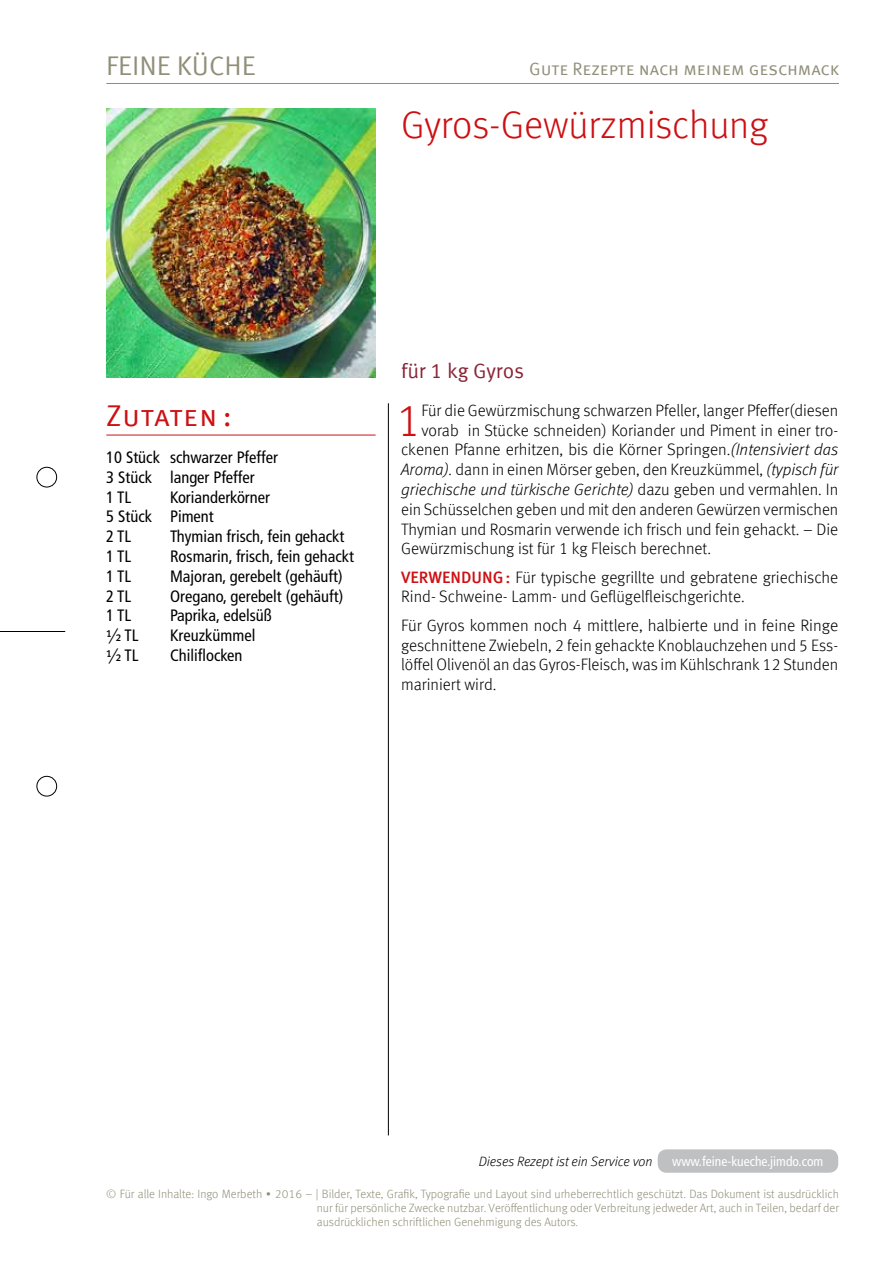
<style>
.page{position:relative;width:893px;height:1263px;background:#fff}
.page>*{position:absolute;margin:0;border:0;box-sizing:border-box;transform-origin:0 0}
.t1{font:300 45.3px "Meta Offc";color:#cd1013}
.t2{font:300 39px "Meta Offc";letter-spacing:-.005em;color:#cd1013}
.t3{font:30px "Meta Sc Offc Norm";letter-spacing:.01em;color:#cd1013}
.t4{font:27px "Meta Sc Offc Norm";color:#918f79}
.t5{font:21px "Meta Offc Norm";letter-spacing:-.01em;color:#8a2537}
.t6{font:18px "Meta Sc Offc Norm";letter-spacing:-.005em;color:#918f79}
.t7{font:300 16.5px/19.8px "Meta Offc";color:#000}
.t8{font:condensed 16.5px/19.8px "Frutiger LT Std";color:#000}
.t9{font:italic 300 16.5px "Meta Offc";color:#000}
.t10{font:italic 300 13.5px "Meta Offc";color:#000}
.t11{font:condensed 13.5px "Frutiger LT Std";color:#fff}
.t12{font:300 12px/14.4px "Meta Offc";color:#918f79;text-align:justify}
.s1{font-family:"Meta Offc Norm";font-stretch:normal}
.s2{font-style:italic}
.s3{font-style:normal}
.s4{font-weight:500;color:#cd1013}
</style>
<div class="page">
<hr style="left:106px;top:83px;width:733px;height:1px;background:#918f79">
<div style="left:37px;top:467px;width:20px;height:20px;border:1px solid #000;border-radius:50%"></div>
<div style="left:37px;top:776px;width:20px;height:20px;border:1px solid #000;border-radius:50%"></div>
<hr style="left:0;top:631px;width:65px;height:1px;background:#000">
<div style="left:658px;top:1149px;width:180px;height:24px;background:#bfc0c1;border-radius:9px"></div>
<hr style="left:388px;top:403px;width:1px;height:732px;background:#000">
<hr style="left:106px;top:435px;width:270px;height:1px;background:#cd1013">
<img style="left:106px;top:108px;width:270px;height:270px">
<h3 class="t4" style="left:106px;top:50px;width:151px">FEINE KÜCHE</h3>
<p class="t6" style="left:529px;top:58px;width:311px">Gute Rezepte nach meinem geschmack</p>
<h2 class="t2" style="left:401px;top:102px;width:369px">Gyros-Gewürzmischung</h2>
<h3 class="t3" style="left:106px;top:398px;width:127px">Zutaten :</h3>
<p class="t8" style="left:106px;top:447px;width:173px">10 Stück schwarzer Pfeffer<br>3 Stück langer Pfeffer<br>1 TL</p>
<p class="t8" style="left:106px;top:487px;width:165px;text-indent:64px">Korianderkörner<br>5 Stück Piment<br>2 TL</p>
<p class="t8" style="left:170px;top:527px;width:176px">Thymian frisch, fein gehackt</p>
<p class="t8" style="left:106px;top:546px;width:27px">1 TL</p>
<p class="t8" style="left:170px;top:546px;width:185px">Rosmarin, frisch, fein gehackt</p>
<p class="t8" style="left:106px;top:566px;width:27px">1 TL</p>
<p class="t8" style="left:170px;top:566px;width:174px">Majoran, gerebelt (gehäuft)</p>
<p class="t8" style="left:106px;top:586px;width:27px">2 TL</p>
<p class="t8" style="left:170px;top:586px;width:175px">Oregano, gerebelt (gehäuft)</p>
<p class="t8" style="left:106px;top:606px;width:27px">1 TL</p>
<p class="t8" style="left:170px;top:606px;width:103px">Paprika, edelsüß</p>
<p class="t8" style="left:106px;top:626px;width:34px"><span class="s1">½</span> TL</p>
<p class="t8" style="left:170px;top:626px;width:87px">Kreuzkümmel</p>
<p class="t8" style="left:106px;top:645px;width:34px"><span class="s1">½</span> TL</p>
<p class="t8" style="left:170px;top:645px;width:74px">Chiliflocken</p>
<p class="t5" style="left:401px;top:358px;width:125px">für 1 kg Gyros</p>
<h1 class="t1" style="left:395px;top:394px;width:27px">1</h1>
<p class="t7" style="left:421px;top:400px;width:418px">Für die Gewürzmischung schwarzen Pfeller, langer Pfeffer(diesen</p>
<p class="t7" style="left:421px;top:420px;width:418px">vorab in Stücke schneiden) Koriander und Piment in einer tro-</p>
<p class="t7" style="left:401px;top:440px;width:439px">ckenen Pfanne erhitzen, bis die Körner Springen.<span class="s2">(Intensiviert das</span></p>
<p class="t7" style="left:401px;top:460px;width:439px"><span class="s2">Aroma).</span> dann in einen Mörser geben, den Kreuzkümmel, <span class="s2">(typisch für</span></p>
<p class="t9" style="left:401px;top:480px;width:439px">griechische und türkische Gerichte) <span class="s3">dazu geben und vermahlen. In</span></p>
<p class="t7" style="left:401px;top:499px;width:439px">ein Schüsselchen geben und mit den anderen Gewürzen vermischen</p>
<p class="t7" style="left:401px;top:519px;width:439px">Thymian und Rosmarin verwende ich frisch und fein gehackt. – Die</p>
<p class="t7" style="left:401px;top:539px;width:311px">Gewürzmischung ist für 1 kg Fleisch berechnet.</p>
<p class="t7" style="left:401px;top:567px;width:439px"><span class="s4">VERWENDUNG:</span> Für typische gegrillte und gebratene griechische<br>Rind- Schweine- Lamm- und Geflügelfleischgerichte.</p>
<p class="t7" style="left:401px;top:616px;width:439px;text-align:justify">Für Gyros kommen noch 4 mittlere, halbierte und in feine Ringe geschnittene Zwiebeln, 2 fein gehackte Knoblauchzehen und 5 Ess&shy;löffel Olivenöl an das Gyros-Fleisch, was im Kühlschrank 12 Stunden mariniert wird.</p>
<p class="t10" style="left:479px;top:1154px;width:175px">Dieses Rezept ist ein Service von</p>
<p class="t11" style="left:672px;top:1153px;width:153px">www.feine-kueche.jimdo.com</p>
<p class="t12" style="left:317px;top:1186px;width:524px;text-indent:-210px">© Für alle Inhalte: Ingo Merbeth ∙ 2016 – | Bilder, Texte, Grafik, Typografie und Layout sind urheberrechtlich geschützt. Das Dokument ist ausdrücklich nur für persönliche Zwecke nutzbar. Veröffentlichung oder Verbreitung jedweder Art, auch in Teilen, bedarf der ausdrücklichen schriftlichen Genehmigung des Autors.</p>
</div>
